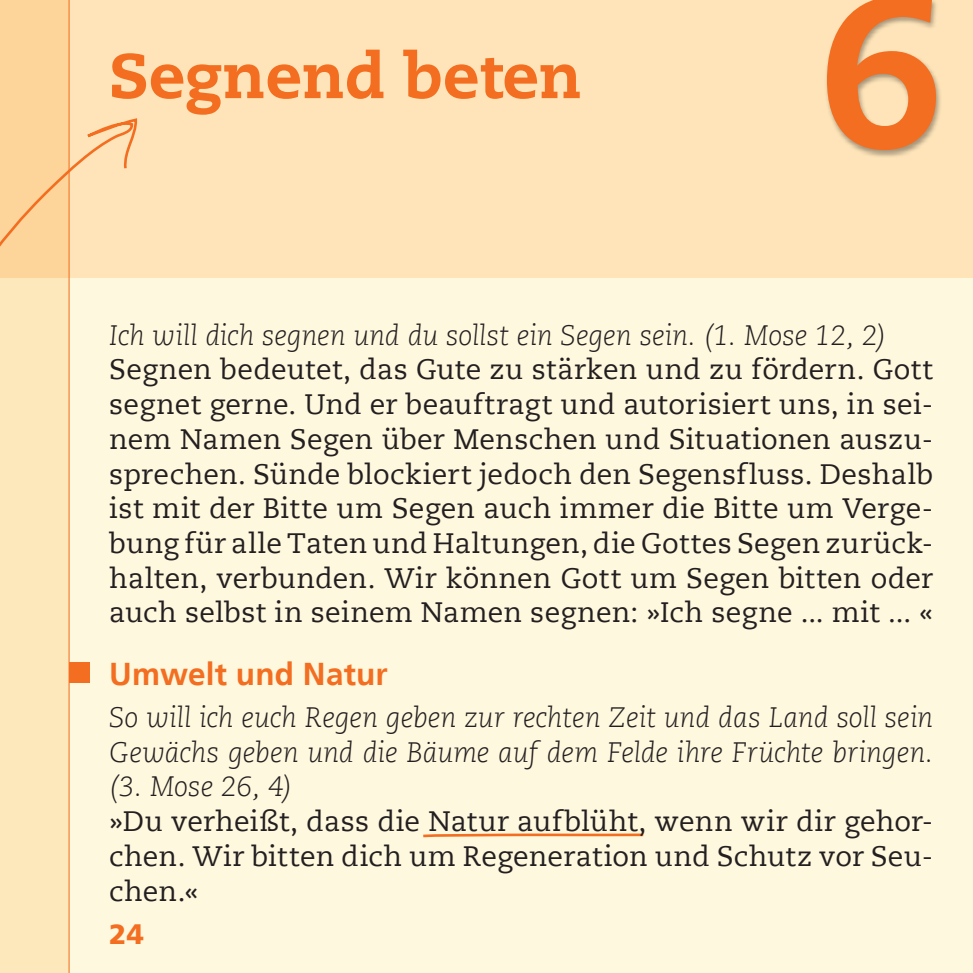
<style>
.page{position:relative;width:973px;height:973px;background:#fff}
.page>*{position:absolute;margin:0;border:0;box-sizing:border-box;transform-origin:0 0}
.t1{font:800 210.35px "Caecilia LT";color:#f36e21}
.t2{font:800 63px "Caecilia LT";color:#f36e21}
.t3{font:700 31.5px "Frutiger LT";letter-spacing:.005em;color:#f36e21}
.t4{font:28px/34.6px "Caecilia LT";letter-spacing:.005em;color:#231f20;text-align:justify}
.t5{font:italic 300 28px/34.6px "Caecilia LT";letter-spacing:-.005em;color:#231f20;text-align:justify}
.t6{font:900 28px "Frutiger LT";color:#f36e21}
</style>
<div class="page">
<div style="left:0;top:0;width:972px;height:972px;background:#fef8de"></div>
<hr style="left:972px;top:0;width:1px;height:972px;background:#fef8de">
<svg style="left:423px;top:833px;width:221px;height:5px"></svg>
<div style="left:0;top:0;width:972px;height:278px;background:#fee4b8"></div>
<svg style="left:0;top:0;width:68px;height:972px;background:#fde5b7"></svg>
<hr style="left:68px;top:0;width:2px;height:972px;background:#f36e21">
<hr style="left:972px;top:0;width:1px;height:278px;background:#fee4b8">
<svg style="left:0;top:117px;width:138px;height:193px"></svg>
<div style="left:69px;top:662px;width:20px;height:20px;background:#f36e21"></div>
<div style="left:824px;top:0;width:117px;height:157px;background:#231f20;opacity:.4"></div>
<h2 class="t2" style="left:109px;top:37px;width:474px">Segnend beten</h2>
<h1 class="t1" style="left:817px;top:-58px;width:126px">6</h1>
<p class="t5" style="left:109px;top:318px;width:779px">Ich will dich segnen und du sollst ein Segen sein. (1. Mose 12, 2)</p>
<p class="t4" style="left:109px;top:352px;width:825px">Segnen bedeutet, das Gute zu stärken und zu fördern. Gott segnet gerne. Und er beauftragt und autorisiert uns, in sei&shy;nem Namen Segen über Menschen und Situationen auszu&shy;sprechen. Sünde blockiert jedoch den Segensfluss. Deshalb ist mit der Bitte um Segen auch immer die Bitte um Verge&shy;bung für alle Taten und Haltungen, die Gottes Segen zurück&shy;halten, verbunden. Wir können Gott um Segen bitten oder auch selbst in seinem Namen segnen: »Ich segne ... mit ... «</p>
<p class="t3" style="left:109px;top:655px;width:280px">Umwelt und Natur</p>
<p class="t5" style="left:109px;top:700px;width:825px">So will ich euch Regen geben zur rechten Zeit und das Land soll sein Gewächs geben und die Bäume auf dem Felde ihre Früchte bringen. (3. Mose 26, 4)</p>
<p class="t4" style="left:109px;top:804px;width:825px">»Du verheißt, dass die Natur aufblüht, wenn wir dir gehor&shy;chen. Wir bitten dich um Regeneration und Schutz vor Seu&shy;chen.«</p>
<p class="t6" style="left:109px;top:917px;width:36px">24</p>
</div>
